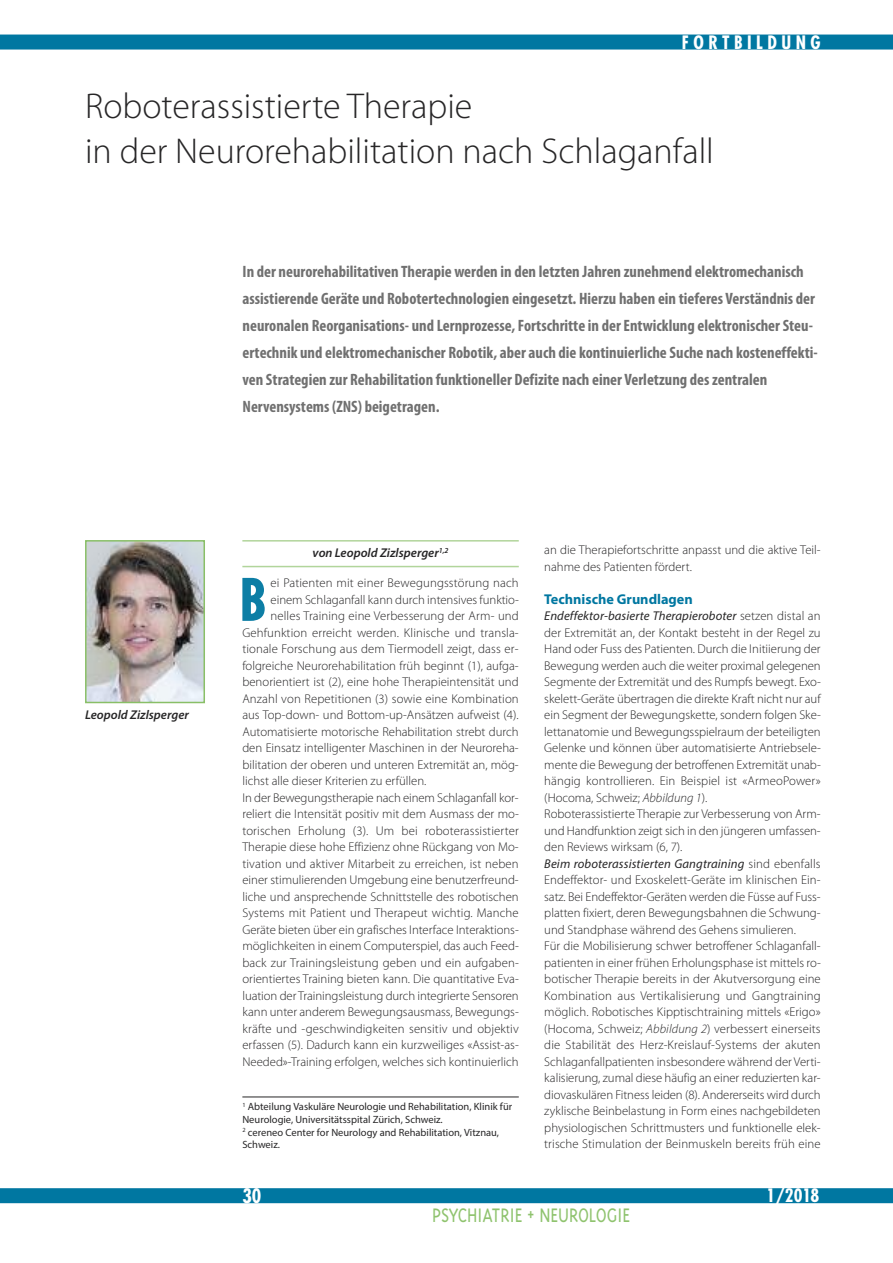
<style>
.page{position:relative;width:893px;height:1263px;background:#fff}
.page>*{position:absolute;margin:0;border:0;box-sizing:border-box;transform-origin:0 0}
.t1{font:700 condensed 57px "Futura";color:#0d7ea5}
.t2{font:300 36px/45px "Myriad Pro";color:#272627}
.t3{font:300 22.5px "Triplex";color:#8fc36e;scale:.88 1}
.t4{font:700 condensed 19.5px "Futura";color:#fff}
.t5{font:700 condensed 18px "Futura";letter-spacing:.25em;color:#fff}
.t6{font:700 condensed 16.5px/27px "Myriad Pro";color:#707070}
.t7{font:700 14.25px "Myriad Pro";color:#0077a1}
.t8{font:300 12.75px/16.5px "Myriad Pro";color:#272627}
.t9{font:italic 600 12.75px "Myriad Pro";color:#272627}
.t10{font:10.5px/12.8px "Myriad Pro";color:#272627}
.s1{font-weight:400;font-style:italic}
.s2{font-style:italic}
</style>
<div class="page">
<hr style="left:242px;top:540px;width:277px;height:2px;background:#b1d59b">
<hr style="left:242px;top:566px;width:277px;height:1px;background:#b1d59b">
<div style="left:0;top:35px;width:893px;height:15px;background:#0077a1"></div>
<div style="left:0;top:1188px;width:893px;height:15px;background:#0077a1"></div>
<img style="left:88px;top:543px;width:114px;height:157px">
<div style="left:85px;top:540px;width:120px;height:163px;border:2px solid #89bf67"></div>
<hr style="left:242px;top:1096px;width:277px;height:1px;background:#272627">
<h3 class="t5" style="left:682px;top:34px;width:140px">FORTBILDUNG</h3>
<h2 class="t2" style="left:85px;top:86px;width:630px">Roboterassistierte Therapie<br>in der Neurorehabilitation nach Schlaganfall</h2>
<p class="t9" style="left:85px;top:710px;width:105px">Leopold Zizlsperger</p>
<p class="t6" style="left:243px;top:259px;width:577px">In der neurorehabilitativen Therapie werden in den letzten Jahren zunehmend elektromechanisch assistierende Geräte und Robotertechnologien eingesetzt. Hierzu haben ein tieferes Verständnis der neuronalen Reorganisations- und Lernprozesse, Fortschritte in der Entwicklung elektronischer Steu&shy;ertechnik und elektromechanischer Robotik, aber auch die kontinuierliche Suche nach kosteneffekti&shy;ven Strategien zur Rehabilitation funktioneller Defizite nach einer Verletzung des zentralen Nervensystems (ZNS) beigetragen.</p>
<p class="t9" style="left:313px;top:548px;width:137px">von Leopold Zizlsperger<sup>1,2</sup></p>
<p class="t8" style="left:271px;top:575px;width:250px">ei Patienten mit einer Bewegungsstörung nach</p>
<p class="t8" style="left:271px;top:592px;width:250px">einem Schlaganfall kann durch intensives funktio-</p>
<p class="t8" style="left:271px;top:608px;width:250px">nelles Training eine Verbesserung der Arm- und</p>
<p class="t8" style="left:242px;top:625px;width:278px">Gehfunktion erreicht werden. Klinische und transla-</p>
<p class="t8" style="left:242px;top:641px;width:278px">tionale Forschung aus dem Tiermodell zeigt, dass er-</p>
<p class="t8" style="left:242px;top:658px;width:278px">folgreiche Neurorehabilitation früh beginnt (1), aufga-</p>
<p class="t8" style="left:242px;top:674px;width:278px">benorientiert ist (2), eine hohe Therapieintensität und</p>
<p class="t8" style="left:242px;top:691px;width:278px">Anzahl von Repetitionen (3) sowie eine Kombination</p>
<p class="t8" style="left:242px;top:707px;width:278px">aus Top-down- und Bottom-up-Ansätzen aufweist (4).</p>
<p class="t8" style="left:242px;top:724px;width:278px">Automatisierte motorische Rehabilitation strebt durch</p>
<p class="t8" style="left:242px;top:740px;width:278px">den Einsatz intelligenter Maschinen in der Neuroreha-</p>
<p class="t8" style="left:242px;top:757px;width:278px">bilitation der oberen und unteren Extremität an, mög-</p>
<p class="t8" style="left:242px;top:773px;width:186px">lichst alle dieser Kriterien zu erfüllen.</p>
<p class="t8" style="left:242px;top:790px;width:278px">In der Bewegungstherapie nach einem Schlaganfall kor-</p>
<p class="t8" style="left:242px;top:806px;width:278px">reliert die Intensität positiv mit dem Ausmass der mo-</p>
<p class="t8" style="left:242px;top:823px;width:278px">torischen Erholung (3). Um bei roboterassistierter</p>
<p class="t8" style="left:242px;top:839px;width:278px">Therapie diese hohe Effizienz ohne Rückgang von Mo-</p>
<p class="t8" style="left:242px;top:856px;width:278px">tivation und aktiver Mitarbeit zu erreichen, ist neben</p>
<p class="t8" style="left:242px;top:873px;width:278px">einer stimulierenden Umgebung eine benutzerfreund-</p>
<p class="t8" style="left:242px;top:889px;width:278px">liche und ansprechende Schnittstelle des robotischen</p>
<p class="t8" style="left:242px;top:905px;width:278px">Systems mit Patient und Therapeut wichtig. Manche</p>
<p class="t8" style="left:242px;top:922px;width:278px">Geräte bieten über ein grafisches Interface Interaktions-</p>
<p class="t8" style="left:242px;top:938px;width:278px">möglichkeiten in einem Computerspiel, das auch Feed-</p>
<p class="t8" style="left:242px;top:955px;width:278px">back zur Trainingsleistung geben und ein aufgaben-</p>
<p class="t8" style="left:242px;top:971px;width:278px">orientiertes Training bieten kann. Die quantitative Eva-</p>
<p class="t8" style="left:242px;top:988px;width:278px">luation der Trainingsleistung durch integrierte Sensoren</p>
<p class="t8" style="left:242px;top:1004px;width:278px">kann unter anderem Bewegungsausmass, Bewegungs-</p>
<p class="t8" style="left:242px;top:1021px;width:278px">kräfte und -geschwindigkeiten sensitiv und objektiv</p>
<p class="t8" style="left:242px;top:1037px;width:278px">erfassen (5). Dadurch kann ein kurzweiliges «Assist-as-</p>
<p class="t8" style="left:242px;top:1054px;width:278px">Needed»-Training erfolgen, welches sich kontinuierlich</p>
<h1 class="t1" style="left:239px;top:575px;width:29px">B</h1>
<p class="t10" style="left:242px;top:1101px;width:271px"><sup>1</sup> Abteilung Vaskuläre Neurologie und Rehabilitation, Klinik für Neurologie, Universitätsspital Zürich, Schweiz.<br><sup>2</sup> cereneo Center for Neurology and Rehabilitation, Vitznau, Schweiz.</p>
<h3 class="t4" style="left:242px;top:1187px;width:21px">30</h3>
<p class="t8" style="left:544px;top:542px;width:278px">an die Therapiefortschritte anpasst und die aktive Teil&shy;nahme des Patienten fördert.</p>
<p class="t7" style="left:544px;top:593px;width:150px">Technische Grundlagen</p>
<p class="t8" style="left:544px;top:608px;width:278px"><span class="s1">Endeffektor-basierte Therapieroboter</span> setzen distal an der Extremität an, der Kontakt besteht in der Regel zu Hand oder Fuss des Patienten. Durch die Initiierung der Bewegung werden auch die weiter proximal gelegenen Segmente der Extremität und des Rumpfs bewegt. Exo&shy;skelett-Geräte übertragen die direkte Kraft nicht nur auf ein Segment der Bewegungskette, sondern folgen Ske&shy;lettanatomie und Bewegungsspielraum der beteiligten Gelenke und können über automatisierte Antriebsele&shy;mente die Bewegung der betroffenen Extremität unab&shy;hängig kontrollieren. Ein Beispiel ist «ArmeoPower» (Hocoma, Schweiz; <span class="s2">Abbildung 1</span>).<br>Roboterassistierte Therapie zur Verbesserung von Arm&shy;und Handfunktion zeigt sich in den jüngeren umfassen&shy;den Reviews wirksam (6, 7).<br><span class="s1">Beim roboterassistierten Gangtraining</span> sind ebenfalls Endeffektor- und Exoskelett-Geräte im klinischen Ein&shy;satz. Bei Endeffektor-Geräten werden die Füsse auf Fuss&shy;platten fixiert, deren Bewegungsbahnen die Schwung&shy;und Standphase während des Gehens simulieren.<br>Für die Mobilisierung schwer betroffener Schlaganfall&shy;patienten in einer frühen Erholungsphase ist mittels ro&shy;botischer Therapie bereits in der Akutversorgung eine Kombination aus Vertikalisierung und Gangtraining möglich. Robotisches Kipptischtraining mittels «Erigo» (Hocoma, Schweiz; <span class="s2">Abbildung 2</span>) verbessert einerseits die Stabilität des Herz-Kreislauf-Systems der akuten Schlaganfallpatienten insbesondere während der Verti&shy;kalisierung, zumal diese häufig an einer reduzierten kar&shy;diovaskulären Fitness leiden (8). Andererseits wird durch zyklische Beinbelastung in Form eines nachgebildeten physiologischen Schrittmusters und funktionelle elek&shy;trische Stimulation der Beinmuskeln bereits früh eine</p>
<h3 class="t5" style="left:766px;top:1188px;width:55px">1/2018</h3>
<h3 class="t3" style="left:432px;top:1201px;width:226px">PSYCHIATRIE + NEUROLOGIE</h3>
</div>
